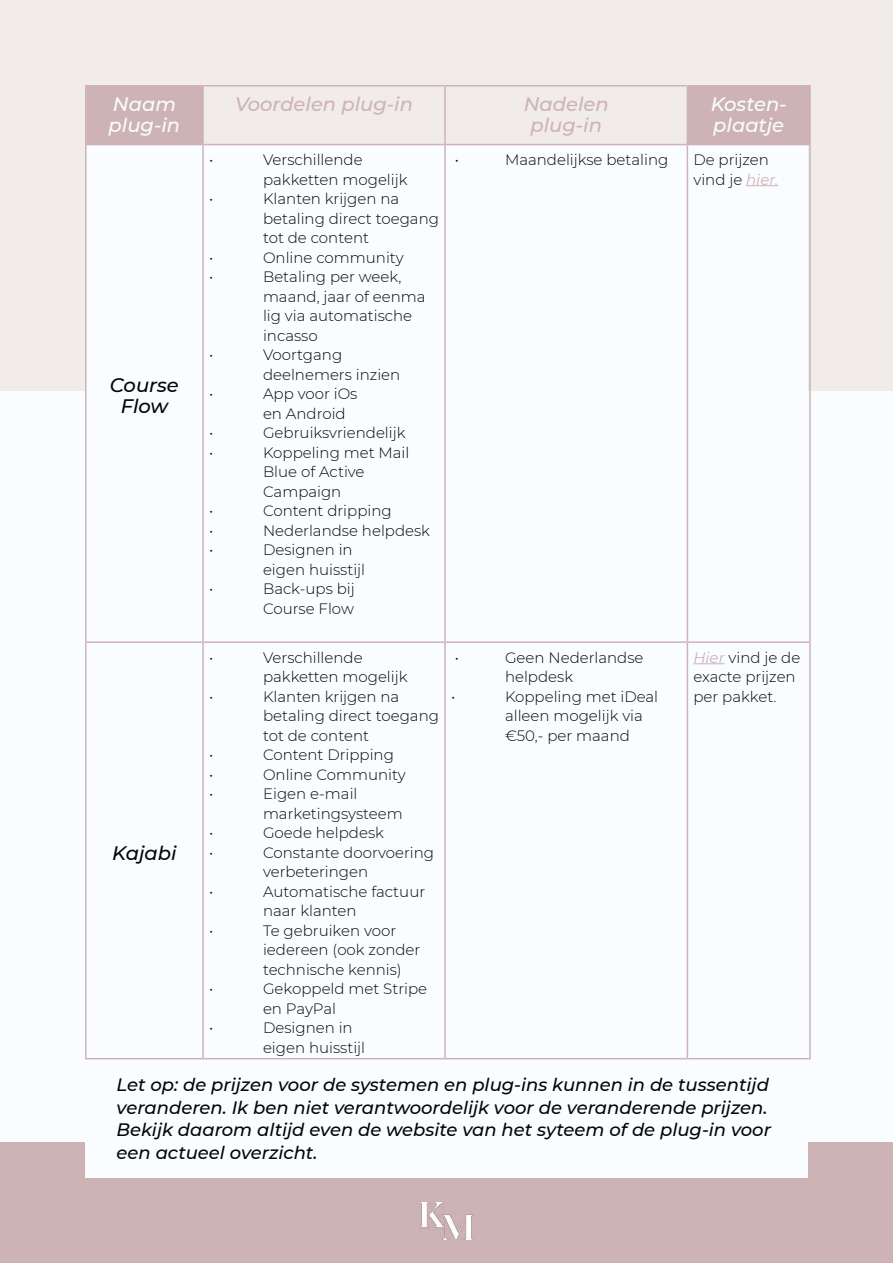
<style>
.page{position:relative;width:893px;height:1263px;background:#fafdff}
.page>*{position:absolute;margin:0;border:0;box-sizing:border-box;transform-origin:0 0}
.t1{font:italic 500 19.5px/21px "Montserrat";color:#ceb3b6;text-align:center}
.t2{font:italic 500 19.5px/21px "Montserrat";color:#fafdff}
.t3{font:italic 500 19.5px/21px "Montserrat";color:#040407;text-align:center}
.t4{font:italic 500 18px/22.5px "Montserrat";color:#040407}
.t5{font:300 15px/19.5px "Montserrat";color:#040407}
.s1{font-weight:400;font-style:italic;color:#ceb3b6}
</style>
<div class="page">
<div style="left:0;top:0;width:893px;height:390px;background:#f1ece9"></div>
<div style="left:0;top:1142px;width:893px;height:121px;background:#ceb3b6"></div>
<div style="left:85px;top:85px;width:723px;height:1093px;background:#fafdff"></div>
<svg style="left:87px;top:87px;width:722px;height:57px;background:#e5d9d8"></svg>
<hr style="left:202px;top:87px;width:2px;height:57px;background:#ceb3b6">
<hr style="left:444px;top:87px;width:2px;height:57px;background:#ceb3b6">
<hr style="left:687px;top:87px;width:1px;height:57px;background:#ceb3b6">
<hr style="left:85px;top:145px;width:2px;height:496px;background:#ceb3b6">
<hr style="left:202px;top:145px;width:2px;height:496px;background:#ceb3b6">
<hr style="left:444px;top:145px;width:2px;height:496px;background:#ceb3b6">
<hr style="left:687px;top:145px;width:1px;height:496px;background:#ceb3b6">
<hr style="left:809px;top:145px;width:2px;height:496px;background:#ceb3b6">
<hr style="left:85px;top:641px;width:118px;height:2px;background:#ceb3b6">
<hr style="left:85px;top:643px;width:2px;height:415px;background:#ceb3b6">
<hr style="left:203px;top:641px;width:242px;height:2px;background:#ceb3b6">
<hr style="left:202px;top:643px;width:2px;height:415px;background:#ceb3b6">
<hr style="left:445px;top:641px;width:242px;height:2px;background:#ceb3b6">
<hr style="left:444px;top:643px;width:2px;height:415px;background:#ceb3b6">
<hr style="left:687px;top:641px;width:124px;height:2px;background:#ceb3b6">
<hr style="left:687px;top:643px;width:1px;height:415px;background:#ceb3b6">
<hr style="left:809px;top:643px;width:2px;height:415px;background:#ceb3b6">
<hr style="left:85px;top:1058px;width:118px;height:1px;background:#ceb3b6">
<hr style="left:203px;top:1058px;width:242px;height:1px;background:#ceb3b6">
<hr style="left:445px;top:1058px;width:242px;height:1px;background:#ceb3b6">
<hr style="left:687px;top:1058px;width:124px;height:1px;background:#ceb3b6">
<hr style="left:85px;top:85px;width:118px;height:2px;background:#ceb3b6">
<hr style="left:85px;top:87px;width:2px;height:57px;background:#ceb3b6">
<hr style="left:203px;top:85px;width:242px;height:2px;background:#ceb3b6">
<hr style="left:445px;top:85px;width:242px;height:2px;background:#ceb3b6">
<hr style="left:687px;top:85px;width:124px;height:2px;background:#ceb3b6">
<hr style="left:809px;top:87px;width:2px;height:57px;background:#ceb3b6">
<hr style="left:85px;top:144px;width:118px;height:1px;background:#ceb3b6">
<hr style="left:203px;top:144px;width:242px;height:1px;background:#ceb3b6">
<hr style="left:445px;top:144px;width:242px;height:1px;background:#ceb3b6">
<hr style="left:687px;top:144px;width:124px;height:1px;background:#ceb3b6">
<hr style="left:746px;top:185px;width:32px;height:1px;background:#ceb3b6">
<hr style="left:693px;top:663px;width:32px;height:1px;background:#ceb3b6">
<img style="left:420px;top:1202px;width:53px;height:37px">
<h1 class="t2" style="left:109px;top:92px;width:73px">Naam plug-in</h1>
<h1 class="t1" style="left:235px;top:92px;width:180px">Voordelen plug-in</h1>
<h1 class="t1" style="left:524px;top:92px;width:86px">Nadelen plug-in</h1>
<h1 class="t2" style="left:711px;top:92px;width:78px">Kosten&shy;plaatje</h1>
<h1 class="t3" style="left:110px;top:374px;width:70px">Course<br>Flow</h1>
<h1 class="t3" style="left:112px;top:842px;width:66px">Kajabi</h1>
<p class="t5" style="left:209px;top:150px;width:6px">•</p>
<p class="t5" style="left:263px;top:150px;width:146px">Verschillende pakketten mogelijk</p>
<p class="t5" style="left:209px;top:189px;width:6px">•</p>
<p class="t5" style="left:263px;top:189px;width:178px">Klanten krijgen na betaling direct toegang tot de content</p>
<p class="t5" style="left:209px;top:247px;width:6px">•</p>
<p class="t5" style="left:263px;top:247px;width:142px">Online community</p>
<p class="t5" style="left:209px;top:267px;width:6px">•</p>
<p class="t5" style="left:263px;top:267px;width:164px">Betaling per week, maand, jaar of eenma lig via automatische incasso</p>
<p class="t5" style="left:209px;top:345px;width:6px">•</p>
<p class="t5" style="left:263px;top:345px;width:139px">Voortgang deelnemers inzien</p>
<p class="t5" style="left:209px;top:384px;width:6px">•</p>
<p class="t5" style="left:263px;top:384px;width:96px">App voor iOs en Android</p>
<p class="t5" style="left:209px;top:423px;width:6px">•</p>
<p class="t5" style="left:263px;top:423px;width:144px">Gebruiksvriendelijk</p>
<p class="t5" style="left:209px;top:442px;width:6px">•</p>
<p class="t5" style="left:263px;top:442px;width:148px">Koppeling met Mail<br>Blue of Active<br>Campaign</p>
<p class="t5" style="left:209px;top:501px;width:6px">•</p>
<p class="t5" style="left:263px;top:501px;width:130px">Content dripping</p>
<p class="t5" style="left:209px;top:520px;width:6px">•</p>
<p class="t5" style="left:263px;top:520px;width:169px">Nederlandse helpdesk</p>
<p class="t5" style="left:209px;top:540px;width:6px">•</p>
<p class="t5" style="left:263px;top:540px;width:104px">Designen in eigen huisstijl</p>
<p class="t5" style="left:209px;top:579px;width:6px">•</p>
<p class="t5" style="left:263px;top:579px;width:93px">Back-ups bij<br>Course Flow</p>
<p class="t5" style="left:455px;top:150px;width:6px">•</p>
<p class="t5" style="left:505px;top:150px;width:165px">Maandelijkse betaling</p>
<p class="t5" style="left:693px;top:150px;width:87px">De prijzen vind je <span class="s1">hier.</span></p>
<p class="t5" style="left:209px;top:647px;width:6px">•</p>
<p class="t5" style="left:263px;top:647px;width:146px">Verschillende pakketten mogelijk</p>
<p class="t5" style="left:209px;top:686px;width:6px">•</p>
<p class="t5" style="left:263px;top:686px;width:178px">Klanten krijgen na betaling direct toegang tot de content</p>
<p class="t5" style="left:209px;top:745px;width:6px">•</p>
<p class="t5" style="left:263px;top:745px;width:132px">Content Dripping</p>
<p class="t5" style="left:209px;top:764px;width:6px">•</p>
<p class="t5" style="left:263px;top:764px;width:144px">Online Community</p>
<p class="t5" style="left:209px;top:784px;width:6px">•</p>
<p class="t5" style="left:263px;top:784px;width:141px">Eigen e-mail marketingsysteem</p>
<p class="t5" style="left:209px;top:823px;width:6px">•</p>
<p class="t5" style="left:263px;top:823px;width:122px">Goede helpdesk</p>
<p class="t5" style="left:209px;top:842px;width:6px">•</p>
<p class="t5" style="left:263px;top:842px;width:173px">Constante doorvoering verbeteringen</p>
<p class="t5" style="left:209px;top:881px;width:6px">•</p>
<p class="t5" style="left:263px;top:881px;width:164px">Automatische factuur naar klanten</p>
<p class="t5" style="left:209px;top:920px;width:6px">•</p>
<p class="t5" style="left:263px;top:920px;width:159px">Te gebruiken voor iedereen (ook zonder technische kennis)</p>
<p class="t5" style="left:209px;top:979px;width:6px">•</p>
<p class="t5" style="left:263px;top:979px;width:166px">Gekoppeld met Stripe en PayPal</p>
<p class="t5" style="left:209px;top:1018px;width:6px">•</p>
<p class="t5" style="left:263px;top:1018px;width:104px">Designen in eigen huisstijl</p>
<p class="t5" style="left:455px;top:647px;width:6px">•</p>
<p class="t5" style="left:505px;top:647px;width:140px">Geen Nederlandse helpdesk</p>
<p class="t5" style="left:451px;top:686px;width:6px">•</p>
<p class="t5" style="left:505px;top:686px;width:155px">Koppeling met iDeal alleen mogelijk via €50,- per maand</p>
<p class="t5" style="left:693px;top:647px;width:108px"><span class="s1">Hier</span> vind je de exacte prijzen per pakket.</p>
<p class="t4" style="left:117px;top:1073px;width:656px">Let op: de prijzen voor de systemen en plug-ins kunnen in de tussentijd veranderen. Ik ben niet verantwoordelijk voor de veranderende prijzen.<br>Bekijk daarom altijd even de website van het syteem of de plug-in voor een actueel overzicht.</p>
</div>
